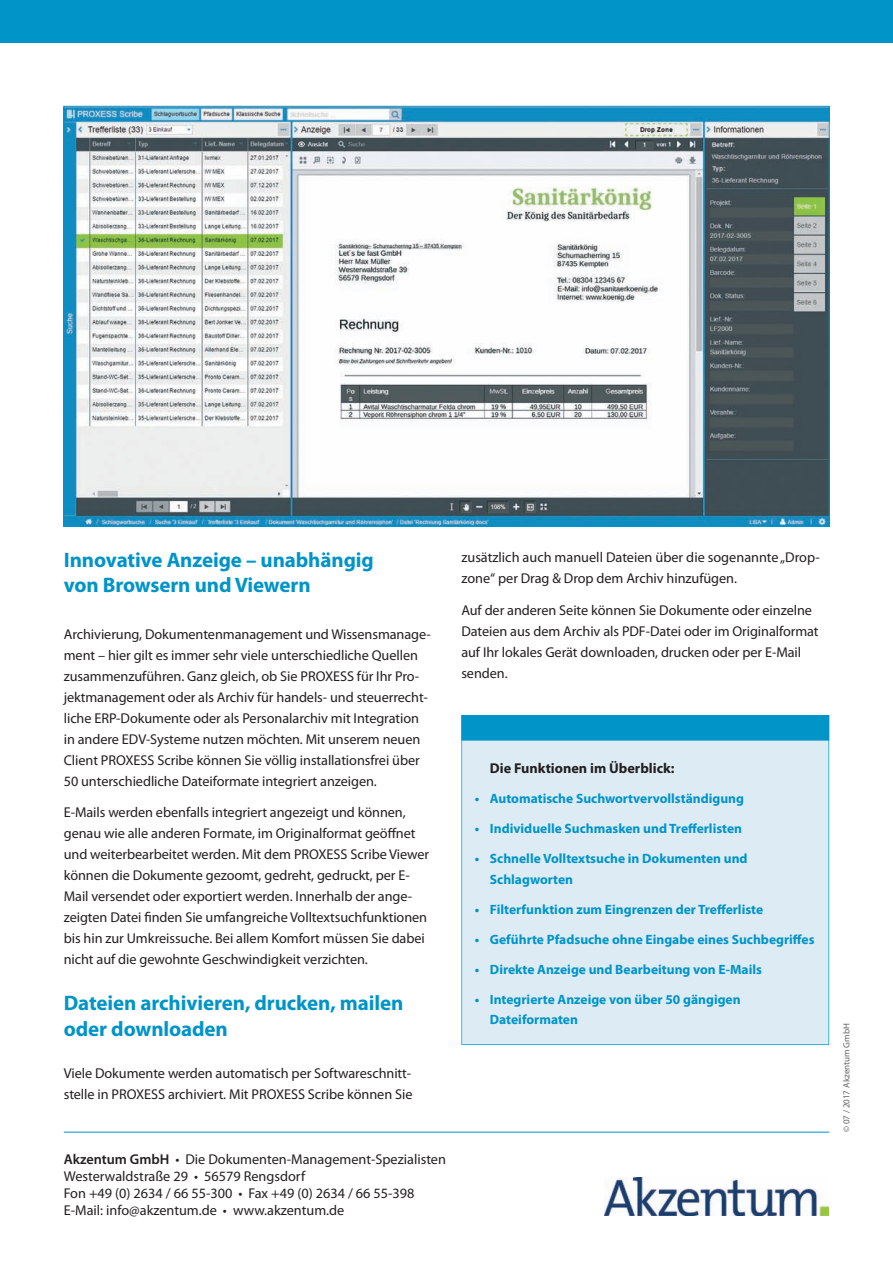
<style>
.page{position:relative;width:893px;height:1263px;background:#fff}
.page>*{position:absolute;margin:0;border:0;box-sizing:border-box;transform-origin:0 0}
.t1{font:700 21px/25.2px "Myriad Pro";letter-spacing:-.005em;color:#0094c8}
.t2{font:14.25px/21px "Myriad Pro";letter-spacing:-.005em;color:#231f20}
.t3{font:700 14.25px "Myriad Pro";color:#231f20}
.t4{font:700 13.5px/20.2px "Myriad Pro";color:#0094c8}
.t5{font:9px "Myriad Pro";color:#636366}
.s1{font-weight:600}
</style>
<div class="page">
<img style="left:605px;top:1178px;width:223px;height:38px">
<div style="left:0;top:0;width:893px;height:43px;background:#0094c8"></div>
<hr style="left:64px;top:1132px;width:765px;height:1px;background:#0094c8">
<div style="left:461px;top:741px;width:368px;height:304px;background:#ddebf5"></div>
<div style="left:462px;top:716px;width:366px;height:24px;background:#0094c8"></div>
<div style="left:461px;top:715px;width:368px;height:26px;border:2px solid #0094c8"></div>
<img style="left:66px;top:108px;width:761px;height:417px">
<h1 class="t1" style="left:64px;top:547px;width:312px">Innovative Anzeige – unabhängig von Browsern und Viewern</h1>
<p class="t2" style="left:64px;top:623px;width:369px">Archivierung, Dokumentenmanagement und Wissensmanage&shy;ment – hier gilt es immer sehr viele unterschiedliche Quellen zusammenzuführen. Ganz gleich, ob Sie PROXESS für Ihr Pro&shy;jektmanagement oder als Archiv für handels- und steuerrecht&shy;liche ERP-Dokumente oder als Personalarchiv mit Integration in andere EDV-Systeme nutzen möchten. Mit unserem neuen Client PROXESS Scribe können Sie völlig installationsfrei über 50 unterschiedliche Dateiformate integriert anzeigen.</p>
<p class="t2" style="left:64px;top:802px;width:367px">E-Mails werden ebenfalls integriert angezeigt und können, genau wie alle anderen Formate, im Originalformat geöffnet und weiterbearbeitet werden. Mit dem PROXESS Scribe Viewer können die Dokumente gezoomt, gedreht, gedruckt, per E-Mail versendet oder exportiert werden. Innerhalb der ange&shy;zeigten Datei finden Sie umfangreiche Volltextsuchfunktionen bis hin zur Umkreissuche. Bei allem Komfort müssen Sie dabei nicht auf die gewohnte Geschwindigkeit verzichten.</p>
<h1 class="t1" style="left:64px;top:990px;width:341px">Dateien archivieren, drucken, mailen oder downloaden</h1>
<p class="t2" style="left:64px;top:1062px;width:350px">Viele Dokumente werden automatisch per Softwareschnitt&shy;stelle in PROXESS archiviert. Mit PROXESS Scribe können Sie</p>
<p class="t2" style="left:461px;top:547px;width:360px">zusätzlich auch manuell Dateien über die sogenannte „Drop&shy;zone“ per Drag &amp; Drop dem Archiv hinzufügen.</p>
<p class="t2" style="left:461px;top:599px;width:359px">Auf der anderen Seite können Sie Dokumente oder einzelne Dateien aus dem Archiv als PDF-Datei oder im Originalformat auf Ihr lokales Gerät downloaden, drucken oder per E-Mail senden.</p>
<p class="t3" style="left:490px;top:759px;width:186px">Die Funktionen im Überblick:</p>
<p class="t4" style="left:475px;top:788px;width:271px">• Automatische Suchwortvervollständigung</p>
<p class="t4" style="left:475px;top:818px;width:269px">• Individuelle Suchmasken und Trefferlisten</p>
<p class="t4" style="left:490px;top:848px;width:259px;text-indent:-15px">• Schnelle Volltextsuche in Dokumenten und<br>Schlagworten</p>
<p class="t4" style="left:475px;top:899px;width:290px">• Filterfunktion zum Eingrenzen der Trefferliste</p>
<p class="t4" style="left:475px;top:929px;width:341px">• Geführte Pfadsuche ohne Eingabe eines Suchbegriffes</p>
<p class="t4" style="left:475px;top:959px;width:289px">• Direkte Anzeige und Bearbeitung von E-Mails</p>
<p class="t4" style="left:490px;top:989px;width:252px;text-indent:-15px">• Integrierte Anzeige von über 50 gängigen<br>Dateiformaten</p>
<p class="t2" style="left:64px;top:1150px;width:384px;line-height:17.1px"><span class="s1">Akzentum GmbH</span> • Die Dokumenten-Management-Spezialisten Westerwaldstraße 29 • 56579 Rengsdorf<br>Fon +49 (0) 2634 / 66 55-300 • Fax +49 (0) 2634 / 66 55-398<br>E-Mail: info@akzentum.de • www.akzentum.de</p>
<p class="t5" style="left:841px;top:1132px;width:111px;rotate:-90deg">© 07 / 2017 Akzentum GmbH</p>
</div>
